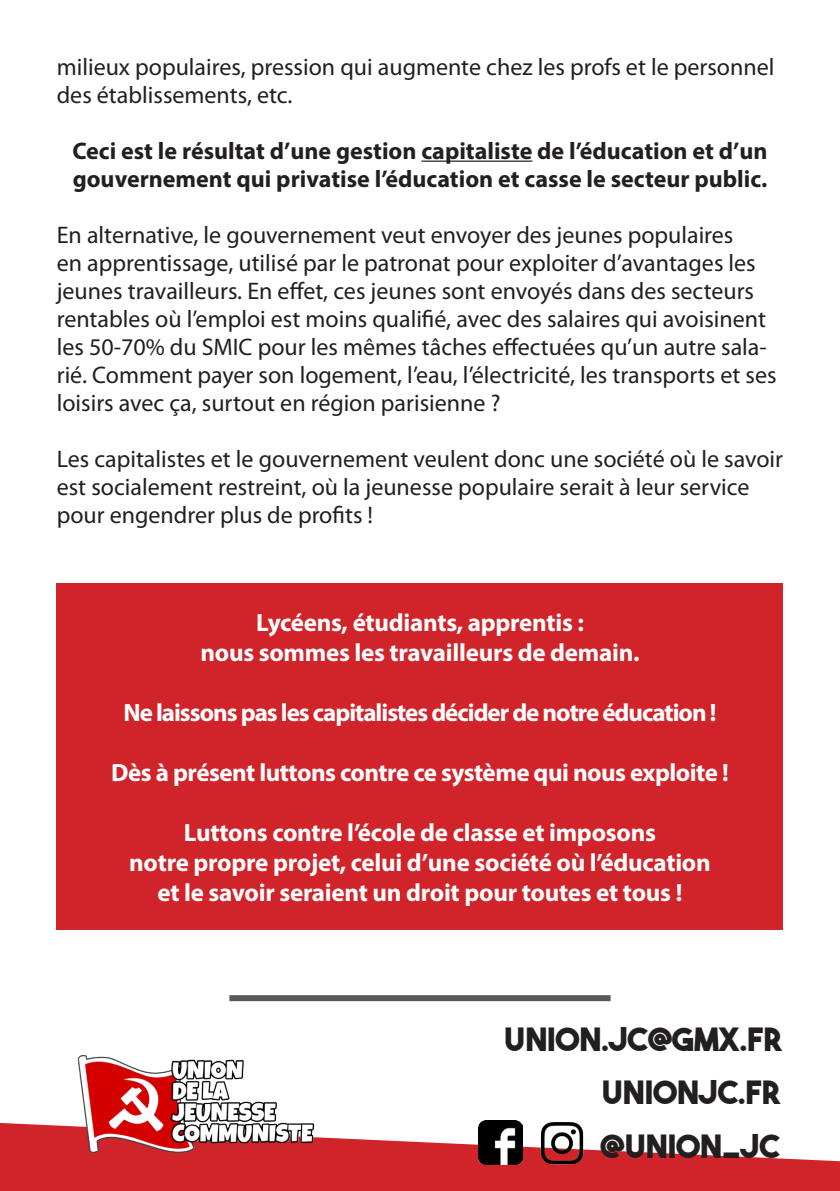
<style>
.page{position:relative;width:840px;height:1191px;background:#fff}
.page>*{position:absolute;margin:0;border:0;box-sizing:border-box;transform-origin:0 0}
.t1{font:32px "The Bold Font";color:#231f20}
.t2{font:700 25px "Myriad Pro";letter-spacing:-.01em;color:#fff}
.t3{font:700 25px "Myriad Pro";letter-spacing:-.04em;color:#fff}
.t4{font:24px/28px "Myriad Pro";color:#231f20}
.t5{font:700 24px/28px "Myriad Pro";color:#231f20}
</style>
<div class="page">
<div style="left:57px;top:584px;width:725px;height:346px;background:#d1232a"></div>
<svg style="left:0;top:1123px;width:839px;height:68px;fill:#d1232a"></svg>
<hr style="left:421px;top:160px;width:111px;height:2px;background:#231f20">
<img style="left:57px;top:1055px;width:272px;height:126px">
<img style="left:539px;top:1122px;width:45px;height:43px">
<img style="left:478px;top:1120px;width:44px;height:44px">
<div style="left:229px;top:995px;width:381px;height:6px;background:#57585a"></div>
<p class="t4" style="left:57px;top:52px;width:718px">milieux populaires, pression qui augmente chez les profs et le personnel des établissements, etc.</p>
<p class="t5" style="left:72px;top:136px;width:696px">Ceci est le résultat d’une gestion capitaliste de l’éducation et d’un gouvernement qui privatise l’éducation et casse le secteur public.</p>
<p class="t4" style="left:57px;top:220px;width:721px">En alternative, le gouvernement veut envoyer des jeunes populaires<br>en apprentissage, utilisé par le patronat pour exploiter d’avantages les jeunes travailleurs. En effet, ces jeunes sont envoyés dans des secteurs rentables où l’emploi est moins qualifié, avec des salaires qui avoisinent les 50-70% du SMIC pour les mêmes tâches effectuées qu’un autre sala&shy;rié. Comment payer son logement, l’eau, l’électricité, les transports et ses loisirs avec ça, surtout en région parisienne ?</p>
<p class="t4" style="left:57px;top:444px;width:727px">Les capitalistes et le gouvernement veulent donc une société où le savoir est socialement restreint, où la jeunesse populaire serait à leur service pour engendrer plus de profits !</p>
<p class="t2" style="left:256px;top:606px;width:329px">Lycéens, étudiants, apprentis :</p>
<p class="t2" style="left:200px;top:636px;width:440px">nous sommes les travailleurs de demain.</p>
<p class="t3" style="left:123px;top:696px;width:594px">Ne laissons pas les capitalistes décider de notre éducation !</p>
<p class="t2" style="left:111px;top:756px;width:618px">Dès à présent luttons contre ce système qui nous exploite !</p>
<p class="t2" style="left:184px;top:816px;width:473px">Luttons contre l’école de classe et imposons</p>
<p class="t2" style="left:129px;top:846px;width:582px">notre propre projet, celui d’une société où l’éducation</p>
<p class="t2" style="left:157px;top:876px;width:526px">et le savoir seraient un droit pour toutes et tous !</p>
<p class="t1" style="left:504px;top:1018px;width:280px">UNION.JC@GMX.FR</p>
<p class="t1" style="left:601px;top:1071px;width:181px">UNIONJC.FR</p>
<p class="t1" style="left:600px;top:1126px;width:181px">@UNION_JC</p>
</div>
